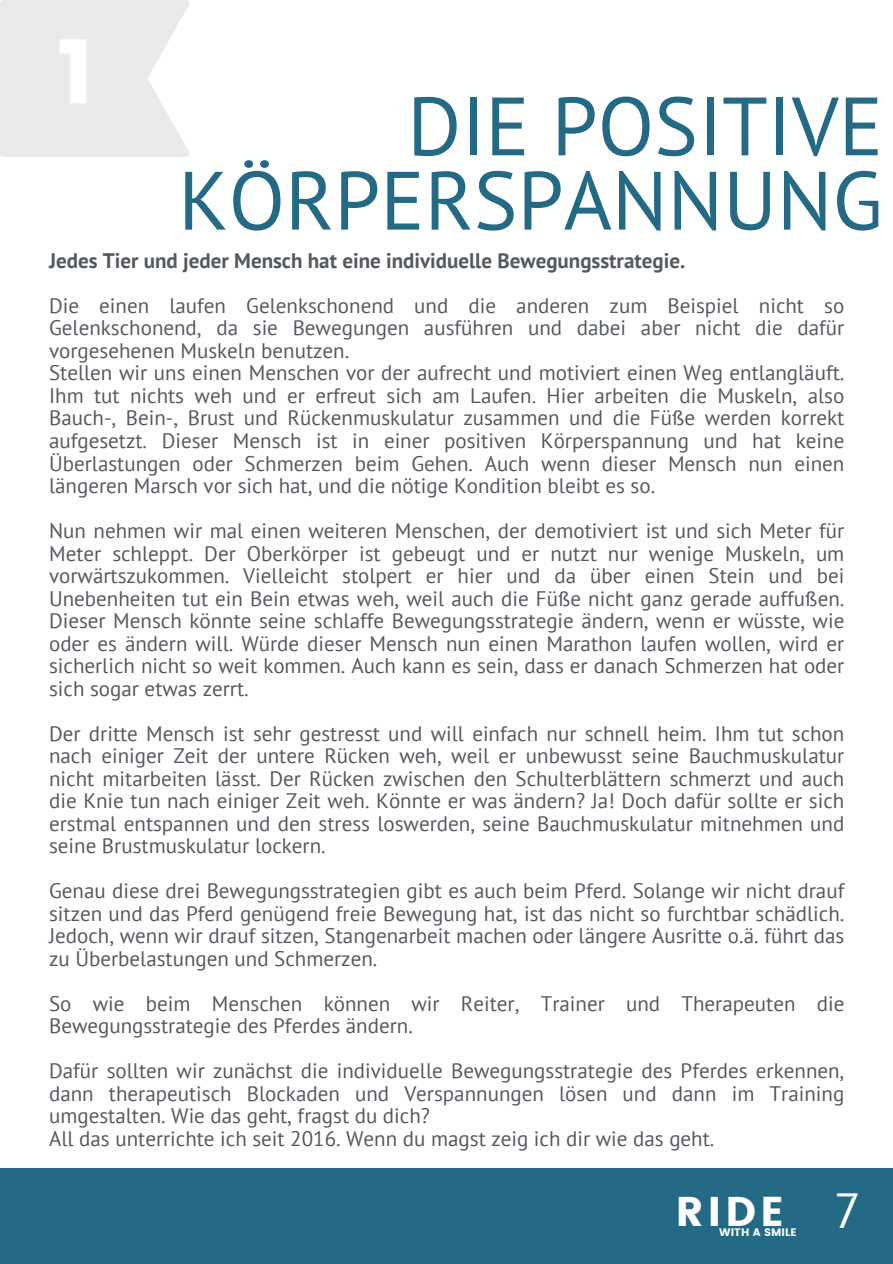
<style>
.page{position:relative;width:893px;height:1264px;background:#fff}
.page>*{position:absolute;margin:0;border:0;box-sizing:border-box;transform-origin:0 0}
.t1{font:90.15px "Poppins";color:#fff}
.t2{font:82.5px/74.2px "PT Sans";color:#246a84;text-align:right}
.t3{font:49.2px "PT Sans";color:#fff}
.t4{font:41.4px "Poppins";color:#fff}
.t5{font:21px/22.5px "PT Sans";color:#54595f;text-align:justify}
.t6{font:700 21px "PT Sans";color:#54595f}
.t7{font:10.95px "Poppins";letter-spacing:.01em;color:#fff}
</style>
<div class="page">
<svg style="left:0;top:0;width:190px;height:157px;background:#ececec"></svg>
<div style="left:0;top:1168px;width:892px;height:95px;background:#246a84"></div>
<p class="t1" style="left:57px;top:19px;width:39px">1</p>
<p class="t2" style="left:178px;top:88px;width:706px">DIE POSITIVE<br>KÖRPERSPANNUNG</p>
<p class="t6" style="left:49px;top:246px;width:637px">Jedes Tier und jeder Mensch hat eine individuelle Bewegungsstrategie.</p>
<p class="t5" style="left:49px;top:294px;width:796px">Die einen laufen Gelenkschonend und die anderen zum Beispiel nicht so Gelenkschonend, da sie Bewegungen ausführen und dabei aber nicht die dafür vorgesehenen Muskeln benutzen.</p>
<p class="t5" style="left:49px;top:361px;width:796px">Stellen wir uns einen Menschen vor der aufrecht und motiviert einen Weg entlangläuft.<br>Ihm tut nichts weh und er erfreut sich am Laufen. Hier arbeiten die Muskeln, also Bauch-, Bein-, Brust und Rückenmuskulatur zusammen und die Füße werden korrekt aufgesetzt. Dieser Mensch ist in einer positiven Körperspannung und hat keine Überlastungen oder Schmerzen beim Gehen. Auch wenn dieser Mensch nun einen längeren Marsch vor sich hat, und die nötige Kondition bleibt es so.</p>
<p class="t5" style="left:49px;top:519px;width:796px">Nun nehmen wir mal einen weiteren Menschen, der demotiviert ist und sich Meter für Meter schleppt. Der Oberkörper ist gebeugt und er nutzt nur wenige Muskeln, um vorwärtszukommen. Vielleicht stolpert er hier und da über einen Stein und bei Unebenheiten tut ein Bein etwas weh, weil auch die Füße nicht ganz gerade auffußen.<br>Dieser Mensch könnte seine schlaffe Bewegungsstrategie ändern, wenn er wüsste, wie oder es ändern will. Würde dieser Mensch nun einen Marathon laufen wollen, wird er sicherlich nicht so weit kommen. Auch kann es sein, dass er danach Schmerzen hat oder sich sogar etwas zerrt.</p>
<p class="t5" style="left:49px;top:721px;width:796px">Der dritte Mensch ist sehr gestresst und will einfach nur schnell heim. Ihm tut schon nach einiger Zeit der untere Rücken weh, weil er unbewusst seine Bauchmuskulatur nicht mitarbeiten lässt. Der Rücken zwischen den Schulterblättern schmerzt und auch die Knie tun nach einiger Zeit weh. Könnte er was ändern? Ja! Doch dafür sollte er sich erstmal entspannen und den stress loswerden, seine Bauchmuskulatur mitnehmen und seine Brustmuskulatur lockern.</p>
<p class="t5" style="left:49px;top:879px;width:796px">Genau diese drei Bewegungsstrategien gibt es auch beim Pferd. Solange wir nicht drauf sitzen und das Pferd genügend freie Bewegung hat, ist das nicht so furchtbar schädlich.<br>Jedoch, wenn wir drauf sitzen, Stangenarbeit machen oder längere Ausritte o.ä. führt das zu Überbelastungen und Schmerzen.</p>
<p class="t5" style="left:49px;top:991px;width:796px">So wie beim Menschen können wir Reiter, Trainer und Therapeuten die<br>Bewegungsstrategie des Pferdes ändern.</p>
<p class="t5" style="left:49px;top:1059px;width:796px">Dafür sollten wir zunächst die individuelle Bewegungsstrategie des Pferdes erkennen, dann therapeutisch Blockaden und Verspannungen lösen und dann im Training umgestalten. Wie das geht, fragst du dich?</p>
<p class="t5" style="left:49px;top:1126px;width:666px">All das unterrichte ich seit 2016. Wenn du magst zeig ich dir wie das geht.</p>
<p class="t4" style="left:675px;top:1187px;width:110px">RIDE</p>
<p class="t7" style="left:719px;top:1225px;width:79px">WITH A SMILE</p>
<p class="t3" style="left:834px;top:1178px;width:28px">7</p>
</div>
